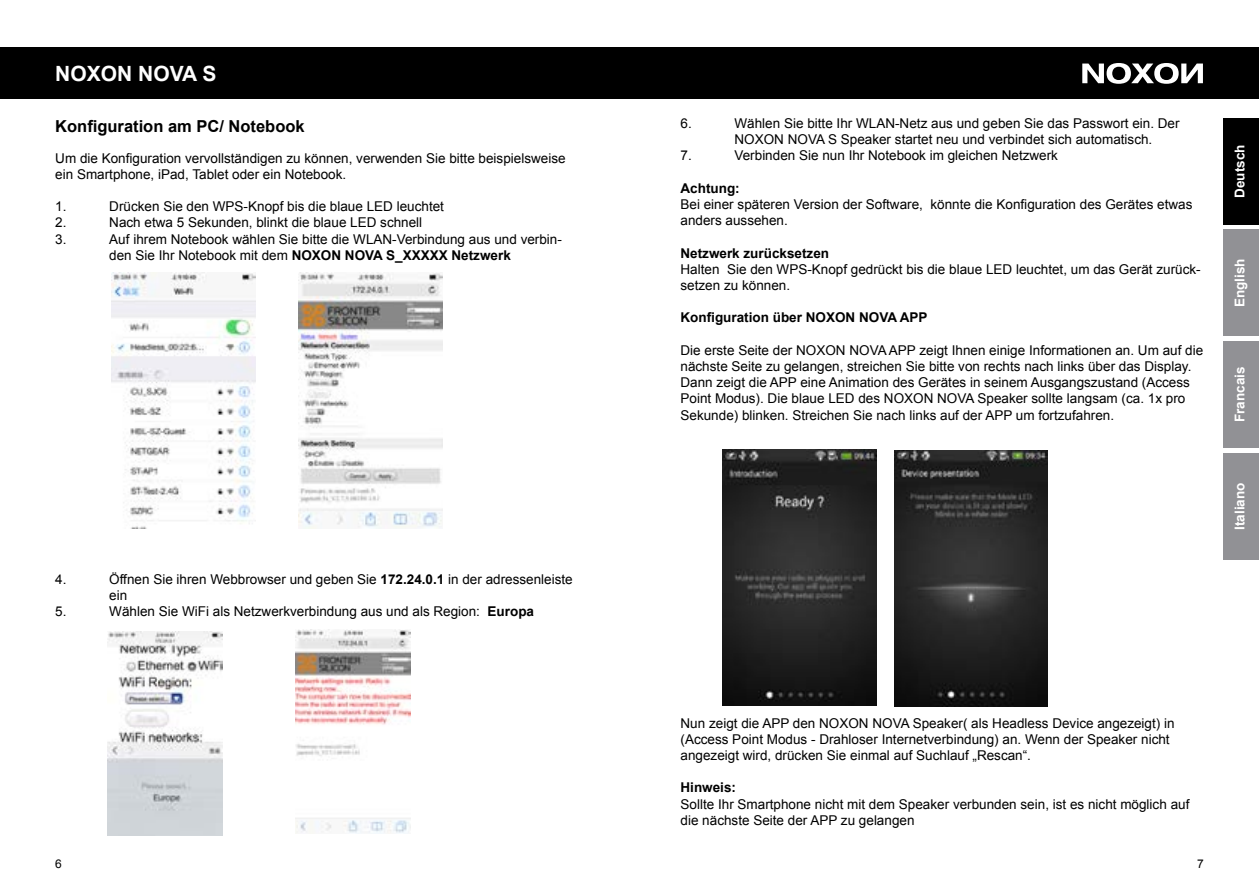
<style>
.page{position:relative;width:1259px;height:893px;background:#fff}
.page>*{position:absolute;margin:0;border:0;box-sizing:border-box;transform-origin:0 0}
.t1{font:700 21px "Arial";color:#fff}
.t2{font:700 16.5px "Arial";color:#000}
.t3{font:13.5px/16.2px "Arial";color:#000}
.t4{font:700 13.5px "Arial";color:#000}
.t5{font:700 13.5px "Arial";color:#fff}
.t6{font:12px "Arial";color:#000}
.s1{font-weight:700}
</style>
<div class="page">
<div style="left:1222px;top:453px;width:37px;height:106px;background:#919195"></div>
<div style="left:1222px;top:341px;width:37px;height:107px;background:#919195"></div>
<div style="left:1222px;top:118px;width:37px;height:107px;background:#000"></div>
<div style="left:1222px;top:230px;width:37px;height:106px;background:#919195"></div>
<div style="left:0;top:48px;width:1259px;height:51px;background:#000"></div>
<svg style="left:1082px;top:63px;width:121px;height:21px"></svg>
<img style="left:112px;top:273px;width:144px;height:256px">
<img style="left:298px;top:273px;width:144px;height:255px">
<img style="left:107px;top:631px;width:116px;height:205px">
<img style="left:296px;top:629px;width:115px;height:205px">
<img style="left:723px;top:450px;width:153px;height:255px">
<img style="left:894px;top:451px;width:154px;height:255px">
<h1 class="t1" style="left:55px;top:59px;width:163px">NOXON NOVA S</h1>
<p class="t2" style="left:55px;top:115px;width:251px">Konfiguration am PC/ Notebook</p>
<p class="t3" style="left:55px;top:150px;width:512px">Um die Konfiguration vervollständigen zu können, verwenden Sie bitte beispielsweise ein Smartphone, iPad, Tablet oder ein Notebook.</p>
<p class="t3" style="left:55px;top:199px;width:13px">1.</p>
<p class="t3" style="left:109px;top:199px;width:336px">Drücken Sie den WPS-Knopf bis die blaue LED leuchtet</p>
<p class="t3" style="left:55px;top:215px;width:13px">2.</p>
<p class="t3" style="left:109px;top:215px;width:314px">Nach etwa 5 Sekunden, blinkt die blaue LED schnell</p>
<p class="t3" style="left:55px;top:231px;width:13px">3.</p>
<p class="t3" style="left:109px;top:231px;width:454px">Auf ihrem Notebook wählen Sie bitte die WLAN-Verbindung aus und verbin&shy;den Sie Ihr Notebook mit dem <span class="s1">NOXON NOVA S_XXXXX Netzwerk</span></p>
<p class="t3" style="left:55px;top:571px;width:13px">4.</p>
<p class="t3" style="left:109px;top:571px;width:465px">Öffnen Sie ihren Webbrowser und geben Sie <span class="s1">172.24.0.1</span> in der adressenleiste ein</p>
<p class="t3" style="left:55px;top:604px;width:13px">5.</p>
<p class="t3" style="left:109px;top:604px;width:426px">Wählen Sie WiFi als Netzwerkverbindung aus und als Region: <span class="s1">Europa</span></p>
<p class="t3" style="left:680px;top:115px;width:13px">6.</p>
<p class="t3" style="left:734px;top:115px;width:446px">Wählen Sie bitte Ihr WLAN-Netz aus und geben Sie das Passwort ein. Der<br>NOXON NOVA S Speaker startet neu und verbindet sich automatisch.</p>
<p class="t3" style="left:680px;top:148px;width:13px">7.</p>
<p class="t3" style="left:734px;top:148px;width:325px">Verbinden Sie nun Ihr Notebook im gleichen Netzwerk</p>
<p class="t4" style="left:680px;top:179px;width:61px">Achtung:</p>
<p class="t3" style="left:680px;top:196px;width:513px">Bei einer späteren Version der Software, könnte die Konfiguration des Gerätes etwas anders aussehen.</p>
<p class="t4" style="left:680px;top:244px;width:150px">Netzwerk zurücksetzen</p>
<p class="t3" style="left:680px;top:261px;width:522px">Halten Sie den WPS-Knopf gedrückt bis die blaue LED leuchtet, um das Gerät zurück&shy;setzen zu können.</p>
<p class="t4" style="left:680px;top:309px;width:249px">Konfiguration über NOXON NOVA APP</p>
<p class="t3" style="left:680px;top:342px;width:524px">Die erste Seite der NOXON NOVA APP zeigt Ihnen einige Informationen an. Um auf die nächste Seite zu gelangen, streichen Sie bitte von rechts nach links über das Display.<br>Dann zeigt die APP eine Animation des Gerätes in seinem Ausgangszustand (Access Point Modus). Die blaue LED des NOXON NOVA Speaker sollte langsam (ca. 1x pro Sekunde) blinken. Streichen Sie nach links auf der APP um fortzufahren.</p>
<p class="t5" style="left:1230px;top:198px;width:55px;rotate:-90deg">Deutsch</p>
<p class="t5" style="left:1230px;top:307px;width:50px;rotate:-90deg">English</p>
<p class="t5" style="left:1230px;top:422px;width:57px;rotate:-90deg">Francais</p>
<p class="t5" style="left:1230px;top:530px;width:49px;rotate:-90deg">Italiano</p>
<p class="t3" style="left:680px;top:715px;width:495px">Nun zeigt die APP den NOXON NOVA Speaker( als Headless Device angezeigt) in (Access Point Modus - Drahloser Internetverbindung) an. Wenn der Speaker nicht angezeigt wird, drücken Sie einmal auf Suchlauf „Rescan“.</p>
<p class="t4" style="left:680px;top:778px;width:57px">Hinweis:</p>
<p class="t3" style="left:680px;top:796px;width:510px">Sollte Ihr Smartphone nicht mit dem Speaker verbunden sein, ist es nicht möglich auf die nächste Seite der APP zu gelangen</p>
<p class="t6" style="left:55px;top:856px;width:8px">6</p>
<p class="t6" style="left:1197px;top:856px;width:8px">7</p>
</div>
